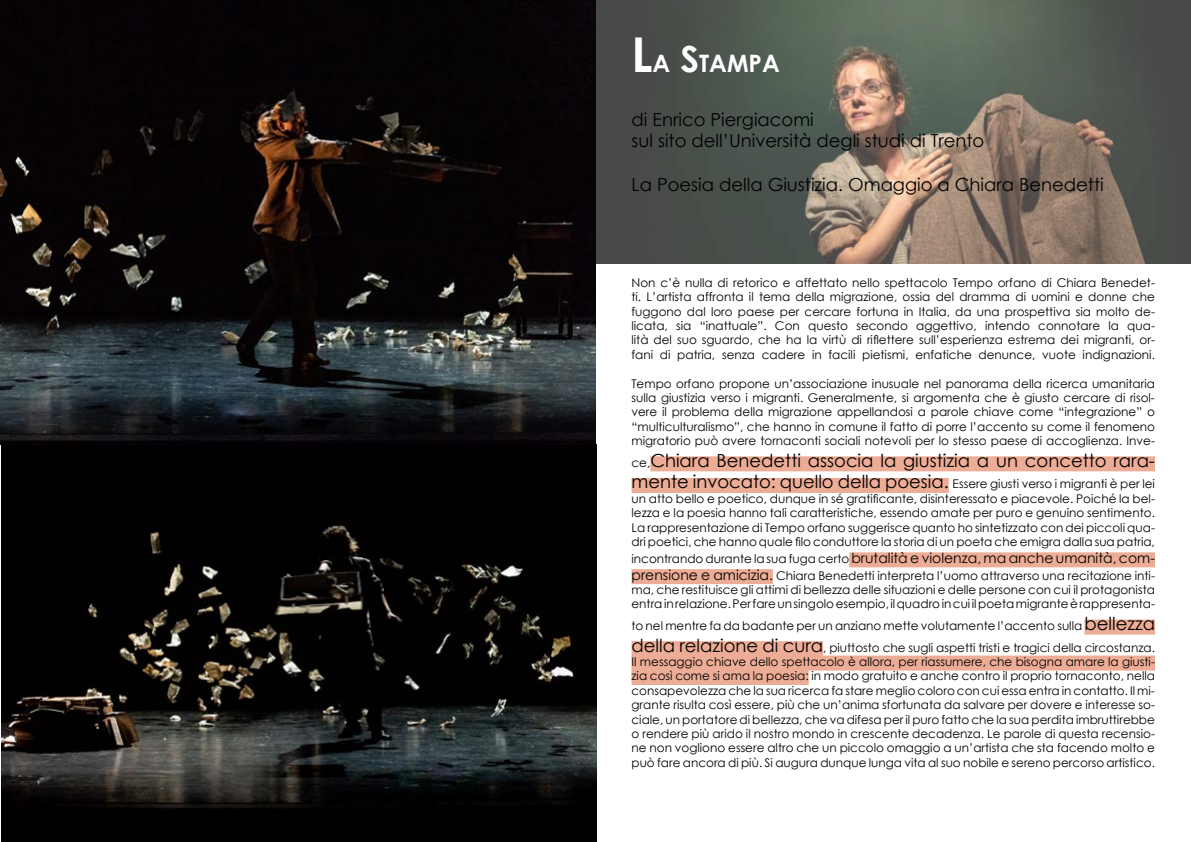
<style>
.page{position:relative;width:1191px;height:842px;background:#fff}
.page>*{position:absolute;margin:0;border:0;box-sizing:border-box;transform-origin:0 0}
.t1{font:700 24px "Century Gothic";color:#fff}
.t2{font:18px/21.6px "Century Gothic";color:#000}
.t3{font:14px "Century Gothic";color:#000}
.t4{font:12px/14.4px "Century Gothic";color:#000;text-align:justify}
.s1{font-size:48px}
.s2{font-size:36px}
.s3{font-size:12px}
.s4{font-size:18px}
.s5{font-size:14px}
</style>
<div class="page">
<img style="left:596px;top:0;width:595px;height:264px">
<div style="left:650px;top:456px;width:505px;height:15px;background:#ecac95"></div>
<div style="left:631px;top:478px;width:317px;height:15px;background:#ecac95"></div>
<div style="left:849px;top:552px;width:306px;height:15px;background:#ecac95"></div>
<div style="left:631px;top:569px;width:142px;height:15px;background:#ecac95"></div>
<div style="left:1084px;top:619px;width:71px;height:15px;background:#ecac95"></div>
<div style="left:631px;top:641px;width:192px;height:15px;background:#ecac95"></div>
<div style="left:631px;top:655px;width:524px;height:15px;background:#ecac95"></div>
<div style="left:631px;top:670px;width:177px;height:15px;background:#ecac95"></div>
<img style="left:0;top:0;width:596px;height:842px">
<h1 class="t1" style="left:631px;top:45px;width:150px"><span class="s1">L</span>A <span class="s2">S</span>TAMPA</h1>
<h2 class="t2" style="left:631px;top:108px;width:354px">di Enrico Piergiacomi<br>sul sito dell’Università degli studi di Trento</h2>
<h2 class="t2" style="left:631px;top:173px;width:474px">La Poesia della Giustizia. Omaggio a Chiara Benedetti</h2>
<p class="t4" style="left:631px;top:275px;width:525px">Non c’è nulla di retorico e affettato nello spettacolo Tempo orfano di Chiara Benedet&shy;ti. L’artista affronta il tema della migrazione, ossia del dramma di uomini e donne che fuggono dal loro paese per cercare fortuna in Italia, da una prospettiva sia molto de&shy;licata, sia “inattuale”. Con questo secondo aggettivo, intendo connotare la qua&shy;lità del suo sguardo, che ha la virtù di riflettere sull’esperienza estrema dei migranti, or&shy;fani di patria, senza cadere in facili pietismi, enfatiche denunce, vuote indignazioni.</p>
<p class="t4" style="left:631px;top:376px;width:525px">Tempo orfano propone un’associazione inusuale nel panorama della ricerca umanitaria sulla giustizia verso i migranti. Generalmente, si argomenta che è giusto cercare di risol&shy;vere il problema della migrazione appellandosi a parole chiave come “integrazione” o “multiculturalismo”, che hanno in comune il fatto di porre l’accento su come il fenomeno migratorio può avere tornaconti sociali notevoli per lo stesso paese di accoglienza. Inve-</p>
<h2 class="t2" style="left:631px;top:449px;width:525px"><span class="s3">ce,</span>Chiara Benedetti associa la giustizia a un concetto rara-</h2>
<p class="t4" style="left:631px;top:477px;width:525px"><span class="s4">mente invocato: quello della poesia.</span> Essere giusti verso i migranti è per lei un atto bello e poetico, dunque in sé gratificante, disinteressato e piacevole. Poiché la bel&shy;lezza e la poesia hanno tali caratteristiche, essendo amate per puro e genuino sentimento.<br>La rappresentazione di Tempo orfano suggerisce quanto ho sintetizzato con dei piccoli qua&shy;dri poetici, che hanno quale filo conduttore la storia di un poeta che emigra dalla sua patria,</p>
<p class="t3" style="left:631px;top:548px;width:525px"><span class="s3">incontrando durante la sua fuga certo</span> brutalità e violenza, ma anche umanità, com-</p>
<p class="t4" style="left:631px;top:568px;width:525px"><span class="s5">prensione e amicizia.</span> Chiara Benedetti interpreta l’uomo attraverso una recitazione inti&shy;ma, che restituisce gli attimi di bellezza delle situazioni e delle persone con cui il protagonista entra in relazione. Per fare un singolo esempio, il quadro in cui il poeta migrante è rappresenta-</p>
<p class="t4" style="left:631px;top:615px;width:525px;line-height:21.6px">to nel mentre fa da badante per un anziano mette volutamente l’accento sulla <span class="s4">bellezza della relazione di cura</span>, piuttosto che sugli aspetti tristi e tragici della circostanza.</p>
<p class="t4" style="left:631px;top:654px;width:525px">Il messaggio chiave dello spettacolo è allora, per riassumere, che bisogna amare la giusti&shy;zia così come si ama la poesia: in modo gratuito e anche contro il proprio tornaconto, nella consapevolezza che la sua ricerca fa stare meglio coloro con cui essa entra in contatto. Il mi&shy;grante risulta così essere, più che un’anima sfortunata da salvare per dovere e interesse so&shy;ciale, un portatore di bellezza, che va difesa per il puro fatto che la sua perdita imbruttirebbe o rendere più arido il nostro mondo in crescente decadenza. Le parole di questa recensio&shy;ne non vogliono essere altro che un piccolo omaggio a un’artista che sta facendo molto e può fare ancora di più. Si augura dunque lunga vita al suo nobile e sereno percorso artistico.</p>
</div>
